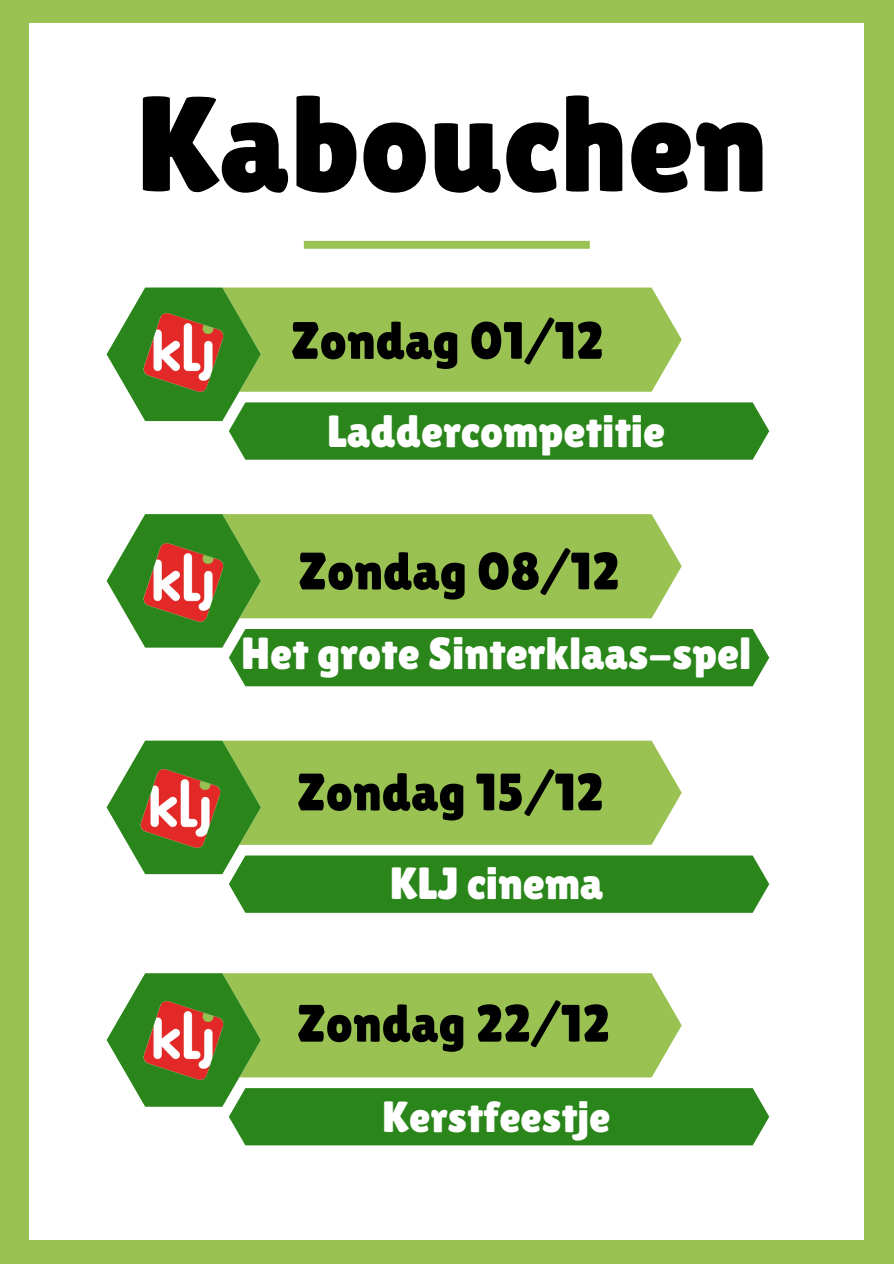
<style>
.page{position:relative;width:894px;height:1264px;background:#fff}
.page>*{position:absolute;margin:0;border:0;box-sizing:border-box;transform-origin:0 0}
.t1{font:135px "Lilita One";color:#000}
.t2{font:52.5px "Lilita One";color:#000}
.t3{font:45px "Lilita One";color:#fff}
.t4{font:43.5px "Lilita One";color:#fff}
</style>
<div class="page">
<div style="left:0;top:0;width:893px;height:1263px;background:#99c252"></div>
<div style="left:30px;top:23px;width:833px;height:1216px;background:#fff"></div>
<svg style="left:107px;top:287px;width:662px;height:172px"></svg>
<svg style="left:107px;top:973px;width:662px;height:172px"></svg>
<svg style="left:107px;top:514px;width:662px;height:172px"></svg>
<svg style="left:107px;top:740px;width:662px;height:172px"></svg>
<img style="left:138px;top:998px;width:86px;height:92px">
<img style="left:138px;top:310px;width:86px;height:92px">
<img style="left:138px;top:540px;width:86px;height:93px">
<img style="left:134px;top:766px;width:87px;height:92px">
<div style="left:304px;top:241px;width:285px;height:8px;background:#99c252"></div>
<p class="t1" style="left:136px;top:67px;width:633px">Kabouchen</p>
<p class="t2" style="left:290px;top:310px;width:314px">Zondag 01/12</p>
<p class="t3" style="left:327px;top:405px;width:339px">Laddercompetitie</p>
<p class="t2" style="left:297px;top:541px;width:323px">Zondag 08/12</p>
<h2 class="t3" style="left:241px;top:627px;width:511px">Het grote Sinterklaas-spel</h2>
<p class="t2" style="left:296px;top:762px;width:308px">Zondag 15/12</p>
<p class="t3" style="left:390px;top:857px;width:215px">KLJ cinema</p>
<h2 class="t2" style="left:296px;top:993px;width:315px">Zondag 22/12</h2>
<p class="t4" style="left:382px;top:1091px;width:229px">Kerstfeestje</p>
</div>
